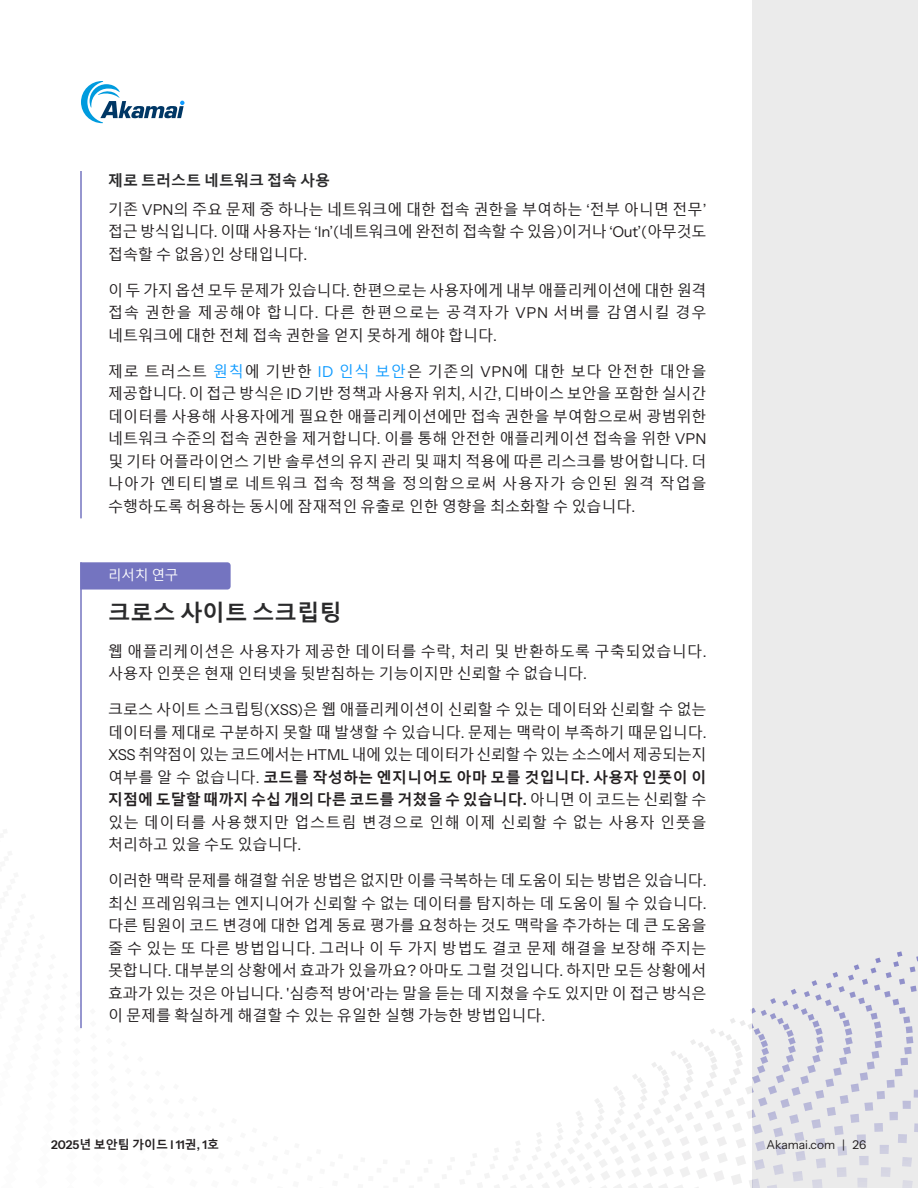
<style>
.page{position:relative;width:918px;height:1188px;background:#fff}
.page>*{position:absolute;margin:0;border:0;box-sizing:border-box;transform-origin:0 0}
.H1_INTRO_Research_Study{font:700 22.5px "Malgun Gothic";color:#2a2a2b}
.Body_Research_Study{font:15px/22.5px "Malgun Gothic";color:#231f20;text-align:justify}
.Body_Research_Study-2{font:15px/22.5px "Malgun Gothic";letter-spacing:.03em;color:#231f20}
.H3_Research_Study{font:700 15px "Malgun Gothic";color:#2a2a2b}
.Eyebrow_INTRO_Research_Study{font:13.5px "Malgun Gothic";color:#fff}
.t1{font:600 12px "Instrument Sans";color:#231f20}
.t2{font:12px "Instrument Sans";color:#231f20}
.s1{font-family:"Instrument Sans"}
.s2{color:#0f9bff}
.s3{font-family:"Instrument Sans";color:#0f9bff}
.s4{font-weight:700}
.s5{font-family:"Instrument Sans";font-weight:600}
.s6{font-family:"Malgun Gothic";font-weight:700}
</style>
<div class="page">
<div style="left:753px;top:0;width:165px;height:1188px;background:#ebebeb"></div>
<svg style="left:80px;top:816px;width:673px;height:372px"></svg>
<svg style="left:753px;top:951px;width:165px;height:237px"></svg>
<svg style="left:81px;top:81px;width:103px;height:42px"></svg>
<svg style="left:82px;top:562px;width:149px;height:28px;background:#7878c1"></svg>
<hr style="left:80px;top:562px;width:2px;height:466px;background:#7474c0">
<hr style="left:80px;top:171px;width:2px;height:347px;background:#7474c0">
<p class="H3_Research_Study" style="left:108px;top:171px;width:224px">제로 트러스트 네트워크 접속 사용</p>
<p class="Body_Research_Study" style="left:108px;top:198px;width:600px">기존 <span class="s1">VPN</span>의 주요 문제 중 하나는 네트워크에 대한 접속 권한을 부여하는 <span class="s1">‘</span>전부 아니면 전무<span class="s1">’ </span>접근 방식입니다<span class="s1">.</span> 이때 사용자는 <span class="s1">‘In’(</span>네트워크에 완전히 접속할 수 있음<span class="s1">)</span>이거나 <span class="s1">‘Out’(</span>아무것도 접속할 수 없음<span class="s1">)</span>인 상태입니다<span class="s1">.</span></p>
<p class="Body_Research_Study" style="left:108px;top:279px;width:600px">이 두 가지 옵션 모두 문제가 있습니다<span class="s1">.</span> 한편으로는 사용자에게 내부 애플리케이션에 대한 원격 접속 권한을 제공해야 합니다<span class="s1">.</span> 다른 한편으로는 공격자가 <span class="s1">VPN</span> 서버를 감염시킬 경우 네트워크에 대한 전체 접속 권한을 얻지 못하게 해야 합니다<span class="s1">.</span></p>
<p class="Body_Research_Study" style="left:108px;top:360px;width:600px">제로 트러스트 <span class="s2">원칙</span>에 기반한 <span class="s3">ID</span> <span class="s2">인식 보안</span>은 기존의 <span class="s1">VPN</span>에 대한 보다 안전한 대안을 제공합니다<span class="s1">.</span> 이 접근 방식은 <span class="s1">ID</span> 기반 정책과 사용자 위치<span class="s1">,</span> 시간<span class="s1">,</span> 디바이스 보안을 포함한 실시간 데이터를 사용해 사용자에게 필요한 애플리케이션에만 접속 권한을 부여함으로써 광범위한 네트워크 수준의 접속 권한을 제거합니다<span class="s1">.</span> 이를 통해 안전한 애플리케이션 접속을 위한 <span class="s1">VPN </span>및 기타 어플라이언스 기반 솔루션의 유지 관리 및 패치 적용에 따른 리스크를 방어합니다<span class="s1">.</span> 더 나아가 엔티티별로 네트워크 접속 정책을 정의함으로써 사용자가 승인된 원격 작업을 수행하도록 허용하는 동시에 잠재적인 유출로 인한 영향을 최소화할 수 있습니다<span class="s1">.</span></p>
<p class="Eyebrow_INTRO_Research_Study" style="left:108px;top:567px;width:72px">리서치 연구</p>
<p class="H1_INTRO_Research_Study" style="left:108px;top:599px;width:236px">크로스 사이트 스크립팅</p>
<p class="Body_Research_Study-2" style="left:108px;top:640px;width:600px">웹 애플리케이션은 사용자가 제공한 데이터를 수락<span class="s1">,</span> 처리 및 반환하도록 구축되었습니다<span class="s1">. </span>사용자 인풋은 현재 인터넷을 뒷받침하는 기능이지만 신뢰할 수 없습니다<span class="s1">.</span></p>
<p class="Body_Research_Study" style="left:108px;top:699px;width:600px">크로스 사이트 스크립팅<span class="s1">(XSS)</span>은 웹 애플리케이션이 신뢰할 수 있는 데이터와 신뢰할 수 없는 데이터를 제대로 구분하지 못할 때 발생할 수 있습니다<span class="s1">.</span> 문제는 맥락이 부족하기 때문입니다<span class="s1">.<br>XSS</span> 취약점이 있는 코드에서는 <span class="s1">HTML</span> 내에 있는 데이터가 신뢰할 수 있는 소스에서 제공되는지 여부를 알 수 없습니다<span class="s1">.</span> <span class="s4">코드를 작성하는 엔지니어도 아마 모를 것입니다</span><span class="s5">.</span> <span class="s4">사용자 인풋이 이 지점에 도달할 때까지 수십 개의 다른 코드를 거쳤을 수 있습니다</span><span class="s5">.</span> 아니면 이 코드는 신뢰할 수 있는 데이터를 사용했지만 업스트림 변경으로 인해 이제 신뢰할 수 없는 사용자 인풋을 처리하고 있을 수도 있습니다<span class="s1">.</span></p>
<p class="Body_Research_Study" style="left:108px;top:870px;width:600px">이러한 맥락 문제를 해결할 쉬운 방법은 없지만 이를 극복하는 데 도움이 되는 방법은 있습니다<span class="s1">. </span>최신 프레임워크는 엔지니어가 신뢰할 수 없는 데이터를 탐지하는 데 도움이 될 수 있습니다<span class="s1">. </span>다른 팀원이 코드 변경에 대한 업계 동료 평가를 요청하는 것도 맥락을 추가하는 데 큰 도움을 줄 수 있는 또 다른 방법입니다<span class="s1">.</span> 그러나 이 두 가지 방법도 결코 문제 해결을 보장해 주지는 못합니다<span class="s1">.</span> 대부분의 상황에서 효과가 있을까요<span class="s1">?</span> 아마도 그럴 것입니다<span class="s1">.</span> 하지만 모든 상황에서 효과가 있는 것은 아닙니다<span class="s1">. '</span>심층적 방어<span class="s1">'</span>라는 말을 듣는 데 지쳤을 수도 있지만 이 접근 방식은 이 문제를 확실하게 해결할 수 있는 유일한 실행 가능한 방법입니다<span class="s1">.</span></p>
<p class="t1" style="left:51px;top:1137px;width:170px">2025<span class="s6">년 보안팀 가이드</span> I 11<span class="s6">권</span>, 1<span class="s6">호</span></p>
<p class="t2" style="left:766px;top:1137px;width:101px">Akamai.com | 26</p>
</div>
